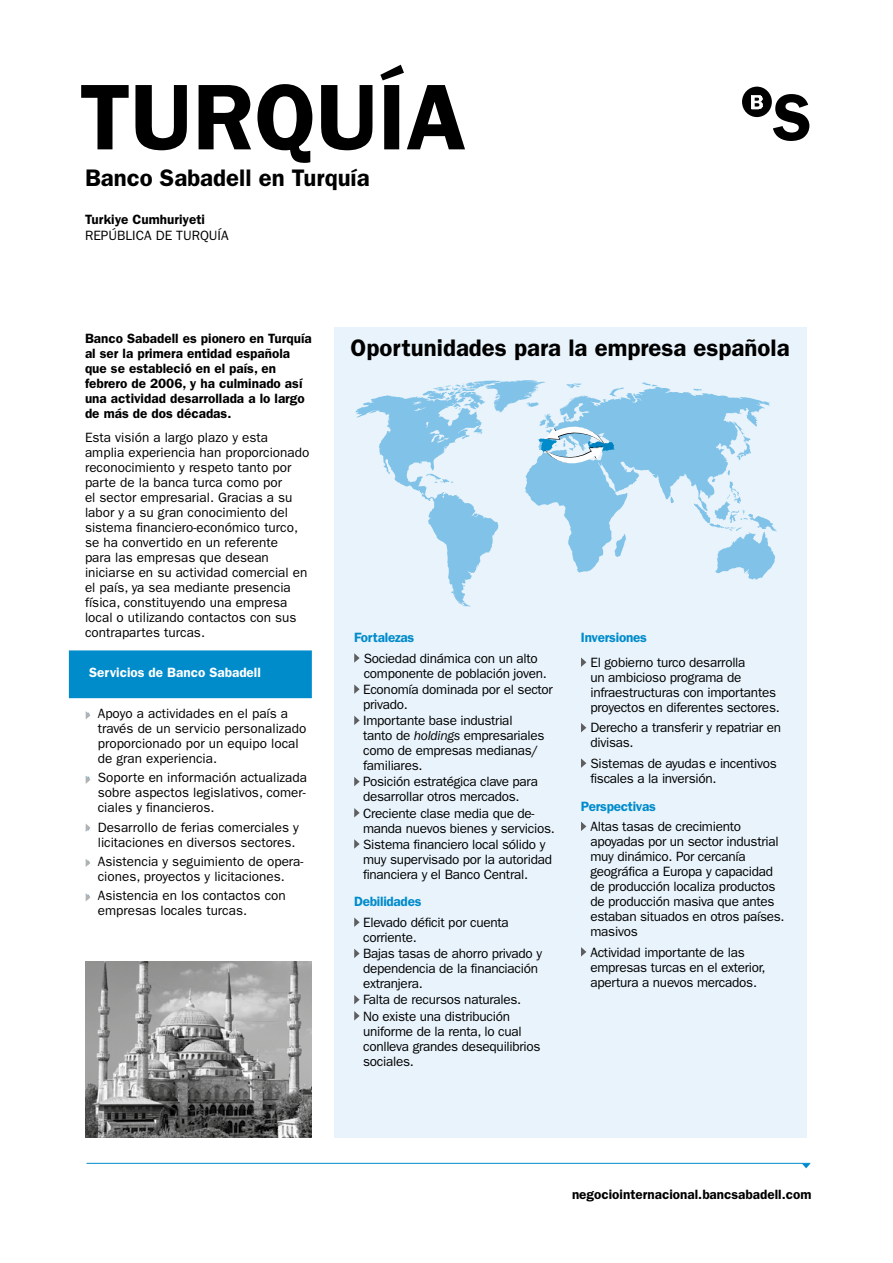
<style>
.page{position:relative;width:893px;height:1263px;background:#fff}
.page>*{position:absolute;margin:0;border:0;box-sizing:border-box;transform-origin:0 0}
.TITULAR_PLATA{font:600 93.75px "ITC Franklin Gothic Std";color:#000}
.guia_de_servicios{font:600 24px "ITC Franklin Gothic Std";color:#000}
.TEXT_BASIC{font:13.5px/15px "ITC Franklin Gothic Std";letter-spacing:-.02em;color:#000}
.TEXT_BASIC-2{font:13.5px/15px "ITC Franklin Gothic Std";color:#000}
.TEXT_BASIC-3{font:600 13.5px/15px "ITC Franklin Gothic Std";color:#000}
.TEXT_BASIC-4{font:600 13.5px "ITC Franklin Gothic Std";letter-spacing:-.02em;color:#008bcb}
.TEXT_BASIC-5{font:600 13.5px "ITC Franklin Gothic Std";color:#fff}
.s1{font-weight:400}
.s2{color:#008bcb}
.s3{font-style:italic}
</style>
<div class="page">
<div style="left:334px;top:327px;width:472px;height:811px;background:#e8f3fb"></div>
<div style="left:69px;top:650px;width:243px;height:48px;background:#008bcb;border:2px solid #008bcb"></div>
<svg style="left:354px;top:653px;width:6px;height:10px"></svg>
<svg style="left:354px;top:684px;width:6px;height:10px"></svg>
<svg style="left:354px;top:716px;width:6px;height:9px"></svg>
<svg style="left:354px;top:777px;width:6px;height:9px"></svg>
<svg style="left:354px;top:808px;width:6px;height:9px"></svg>
<svg style="left:354px;top:839px;width:6px;height:10px"></svg>
<svg style="left:354px;top:917px;width:6px;height:10px"></svg>
<svg style="left:354px;top:949px;width:6px;height:9px"></svg>
<svg style="left:354px;top:995px;width:6px;height:9px"></svg>
<svg style="left:354px;top:1011px;width:6px;height:9px"></svg>
<svg style="left:581px;top:657px;width:5px;height:10px"></svg>
<svg style="left:581px;top:723px;width:5px;height:9px"></svg>
<svg style="left:581px;top:758px;width:5px;height:10px"></svg>
<svg style="left:581px;top:822px;width:5px;height:9px"></svg>
<svg style="left:581px;top:947px;width:5px;height:9px"></svg>
<svg style="left:742px;top:87px;width:67px;height:54px"></svg>
<svg style="left:802px;top:1164px;width:8px;height:4px"></svg>
<hr style="left:87px;top:1163px;width:723px;height:1px;background:#008bcb">
<svg style="left:86px;top:776px;width:4px;height:8px"></svg>
<svg style="left:86px;top:824px;width:4px;height:8px"></svg>
<svg style="left:86px;top:859px;width:4px;height:8px"></svg>
<svg style="left:86px;top:893px;width:4px;height:8px"></svg>
<svg style="left:86px;top:711px;width:5px;height:8px"></svg>
<svg style="left:626px;top:387px;width:144px;height:113px;fill:#80c2e8"></svg>
<svg style="left:670px;top:496px;width:4px;height:7px"></svg>
<svg style="left:693px;top:389px;width:9px;height:2px"></svg>
<svg style="left:642px;top:382px;width:15px;height:4px"></svg>
<svg style="left:733px;top:421px;width:18px;height:39px"></svg>
<svg style="left:683px;top:467px;width:94px;height:113px"></svg>
<svg style="left:355px;top:380px;width:271px;height:226px"></svg>
<img style="left:588px;top:441px;width:26px;height:11px">
<img style="left:85px;top:961px;width:227px;height:177px">
<p class="TITULAR_PLATA" style="left:80px;top:62px;width:388px">TURQUÍA</p>
<p class="guia_de_servicios" style="left:85px;top:164px;width:286px">Banco Sabadell en Turquía</p>
<p class="TEXT_BASIC-3" style="left:85px;top:211px;width:145px;line-height:16.5px">Turkiye Cumhuriyeti<br><span class="s1">REPÚBLICA DE TURQUÍA</span></p>
<p class="TEXT_BASIC-3" style="left:85px;top:331px;width:228px">Banco Sabadell es pionero en Turquía al ser la primera entidad española que se estableció en el país, en febrero de 2006, y ha culminado así una actividad desarrollada a lo largo de más de dos décadas.</p>
<p class="TEXT_BASIC-2" style="left:85px;top:430px;width:226px">Esta visión a largo plazo y esta amplia experiencia han proporcionado reconocimiento y respeto tanto por parte de la banca turca como por<br>el sector empresarial. Gracias a su labor y a su gran conocimiento del sistema financiero-económico turco, se ha convertido en un referente<br>para las empresas que desean iniciarse en su actividad comercial en el país, ya sea mediante presencia física, constituyendo una empresa local o utilizando contactos con sus contrapartes turcas.</p>
<p class="TEXT_BASIC-5" style="left:89px;top:664px;width:173px">Servicios de Banco Sabadell</p>
<p class="TEXT_BASIC-2" style="left:98px;top:706px;width:210px;text-indent:-13px"><span class="s2">»</span> Apoyo a actividades en el país a través de un servicio personalizado proporcionado por un equipo local de gran experiencia.</p>
<p class="TEXT_BASIC" style="left:98px;top:770px;width:211px;text-align:justify;text-indent:-13px"><span class="s2">»</span> Soporte en información actualizada sobre aspectos legislativos, comer&shy;ciales y financieros.</p>
<p class="TEXT_BASIC-2" style="left:85px;top:820px;width:215px;text-align:right"><span class="s2">»</span> Desarrollo de ferias comerciales y licitaciones en diversos sectores.</p>
<p class="TEXT_BASIC-2" style="left:85px;top:854px;width:220px;text-align:center"><span class="s2">»</span> Asistencia y seguimiento de opera&shy;ciones, proyectos y licitaciones.</p>
<p class="TEXT_BASIC-2" style="left:98px;top:888px;width:189px;text-indent:-13px"><span class="s2">»</span> Asistencia en los contactos con empresas locales turcas.</p>
<p class="guia_de_servicios" style="left:351px;top:333px;width:440px">Oportunidades para la empresa española</p>
<p class="TEXT_BASIC-4" style="left:354px;top:630px;width:62px">Fortalezas</p>
<p class="TEXT_BASIC" style="left:364px;top:651px;width:185px">Sociedad dinámica con un alto componente de población joven.</p>
<p class="TEXT_BASIC" style="left:363px;top:682px;width:191px">Economía dominada por el sector privado.</p>
<p class="TEXT_BASIC" style="left:363px;top:713px;width:183px">Importante base industrial tanto de <span class="s3">holdings</span> empresariales como de empresas medianas/ familiares.</p>
<p class="TEXT_BASIC" style="left:363px;top:774px;width:176px">Posición estratégica clave para desarrollar otros mercados.</p>
<p class="TEXT_BASIC" style="left:363px;top:805px;width:193px">Creciente clase media que de&shy;manda nuevos bienes y servicios.</p>
<p class="TEXT_BASIC" style="left:363px;top:837px;width:190px">Sistema financiero local sólido y muy supervisado por la autoridad financiera y el Banco Central.</p>
<p class="TEXT_BASIC-4" style="left:354px;top:894px;width:69px">Debilidades</p>
<p class="TEXT_BASIC" style="left:363px;top:915px;width:147px">Elevado déficit por cuenta corriente.</p>
<p class="TEXT_BASIC" style="left:363px;top:946px;width:180px">Bajas tasas de ahorro privado y dependencia de la financiación extranjera.</p>
<p class="TEXT_BASIC" style="left:363px;top:992px;width:160px">Falta de recursos naturales.</p>
<p class="TEXT_BASIC" style="left:363px;top:1008px;width:179px">No existe una distribución uniforme de la renta, lo cual conlleva grandes desequilibrios sociales.</p>
<p class="TEXT_BASIC-4" style="left:581px;top:630px;width:67px">Inversiones</p>
<p class="TEXT_BASIC" style="left:590px;top:655px;width:191px">El gobierno turco desarrolla<br>un ambicioso programa de infraestructuras con importantes proyectos en diferentes sectores.</p>
<p class="TEXT_BASIC" style="left:590px;top:720px;width:192px">Derecho a transferir y repatriar en divisas.</p>
<p class="TEXT_BASIC" style="left:590px;top:756px;width:188px">Sistemas de ayudas e incentivos fiscales a la inversión.</p>
<p class="TEXT_BASIC-4" style="left:581px;top:798px;width:76px">Perspectivas</p>
<p class="TEXT_BASIC" style="left:590px;top:819px;width:196px">Altas tasas de crecimiento apoyadas por un sector industrial muy dinámico. Por cercanía geográfica a Europa y capacidad de producción localiza productos de producción masiva que antes estaban situados en otros países. masivos</p>
<p class="TEXT_BASIC" style="left:590px;top:944px;width:177px">Actividad importante de las empresas turcas en el exterior, apertura a nuevos mercados.</p>
<p class="TEXT_BASIC-3" style="left:572px;top:1187px;width:241px">negociointernacional.bancsabadell.com</p>
</div>
